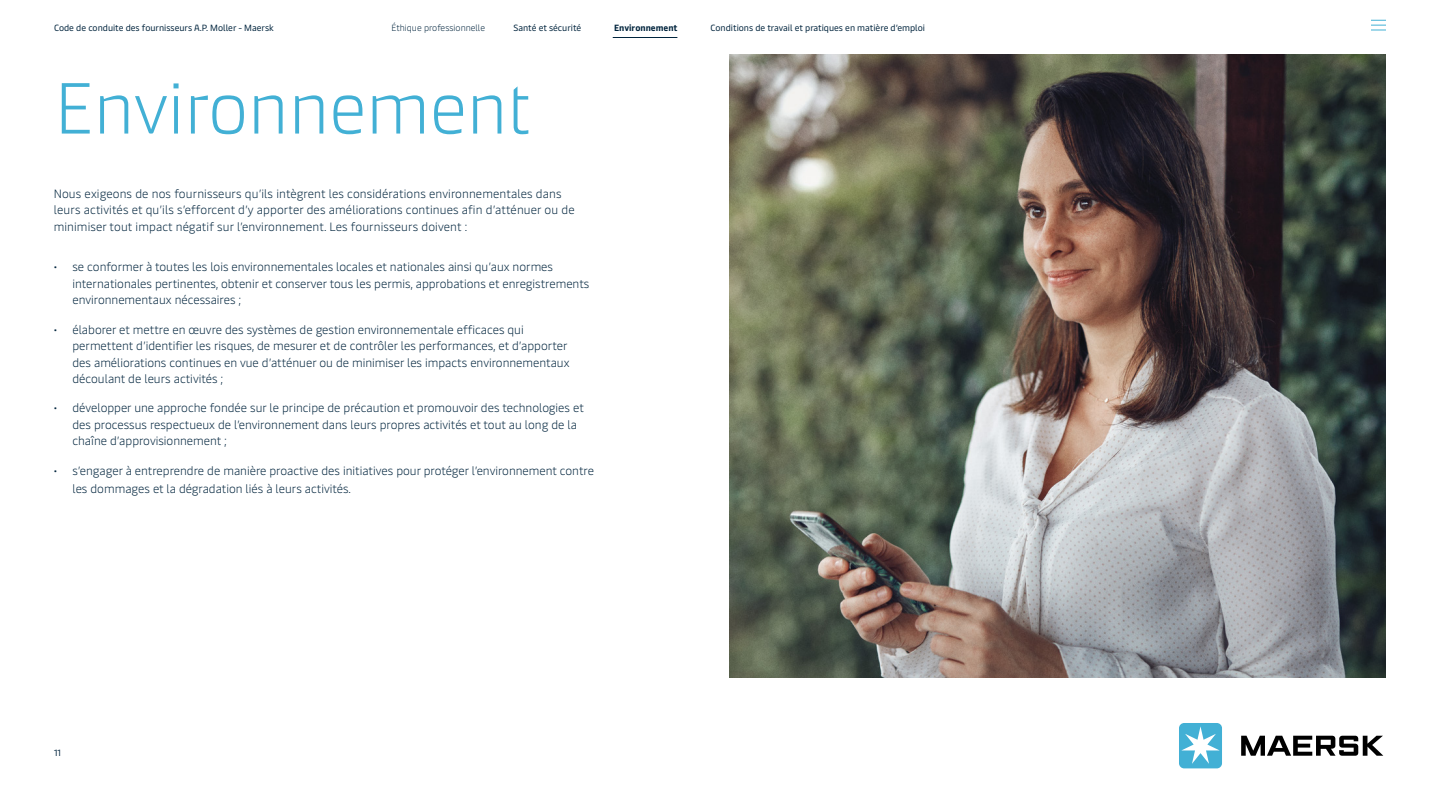
<style>
.page{position:relative;width:1440px;height:810px;background:#fff}
.page>*{position:absolute;margin:0;border:0;box-sizing:border-box;transform-origin:0 0}
.t1{font:300 72px "Maersk Headline";color:#42b0d5}
.t2{font:300 12px/16.5px "Maersk Text";color:#00243d}
.t3{font:9px "Maersk Text";color:#00243d}
.t4{font:300 9px "Maersk Text";color:#00243d}
.t5{font:700 9px "Maersk Text";color:#00243d}
</style>
<div class="page">
<hr style="left:613px;top:37px;width:64px;height:1px;background:#00243d">
<img style="left:729px;top:54px;width:657px;height:624px">
<svg style="left:1241px;top:736px;width:142px;height:20px"></svg>
<div style="left:1179px;top:723px;width:43px;height:45px;background:#42b0d5;border-radius:5px"></div>
<svg style="left:1181px;top:726px;width:39px;height:38px"></svg>
<svg style="left:1371px;top:20px;width:15px;height:11px"></svg>
<p class="t3" style="left:54px;top:20px;width:221px">Code de conduite des fournisseurs A.P. Moller - Maersk</p>
<p class="t4" style="left:392px;top:20px;width:95px">Éthique professionnelle</p>
<p class="t3" style="left:513px;top:20px;width:69px">Santé et sécurité</p>
<p class="t5" style="left:614px;top:20px;width:65px">Environnement</p>
<p class="t3" style="left:710px;top:20px;width:216px">Conditions de travail et pratiques en matière d’emploi</p>
<h1 class="t1" style="left:55px;top:52px;width:478px">Environnement</h1>
<p class="t2" style="left:54px;top:184px;width:523px">Nous exigeons de nos fournisseurs qu’ils intègrent les considérations environnementales dans leurs activités et qu’ils s’efforcent d’y apporter des améliorations continues afin d’atténuer ou de minimiser tout impact négatif sur l’environnement. Les fournisseurs doivent :</p>
<p class="t2" style="left:72px;top:257px;width:518px;text-indent:-19px">• se conformer à toutes les lois environnementales locales et nationales ainsi qu’aux normes internationales pertinentes, obtenir et conserver tous les permis, approbations et enregistrements environnementaux nécessaires ;</p>
<p class="t2" style="left:72px;top:319px;width:499px;text-indent:-19px">• élaborer et mettre en œuvre des systèmes de gestion environnementale efficaces qui permettent d’identifier les risques, de mesurer et de contrôler les performances, et d’apporter des améliorations continues en vue d’atténuer ou de minimiser les impacts environnementaux découlant de leurs activités ;</p>
<p class="t2" style="left:72px;top:398px;width:513px;text-indent:-19px">• développer une approche fondée sur le principe de précaution et promouvoir des technologies et des processus respectueux de l’environnement dans leurs propres activités et tout au long de la chaîne d’approvisionnement ;</p>
<p class="t2" style="left:72px;top:460px;width:523px;line-height:18px;text-indent:-19px">• s’engager à entreprendre de manière proactive des initiatives pour protéger l’environnement contre les dommages et la dégradation liés à leurs activités.</p>
<p class="t3" style="left:54px;top:745px;width:9px">11</p>
</div>
